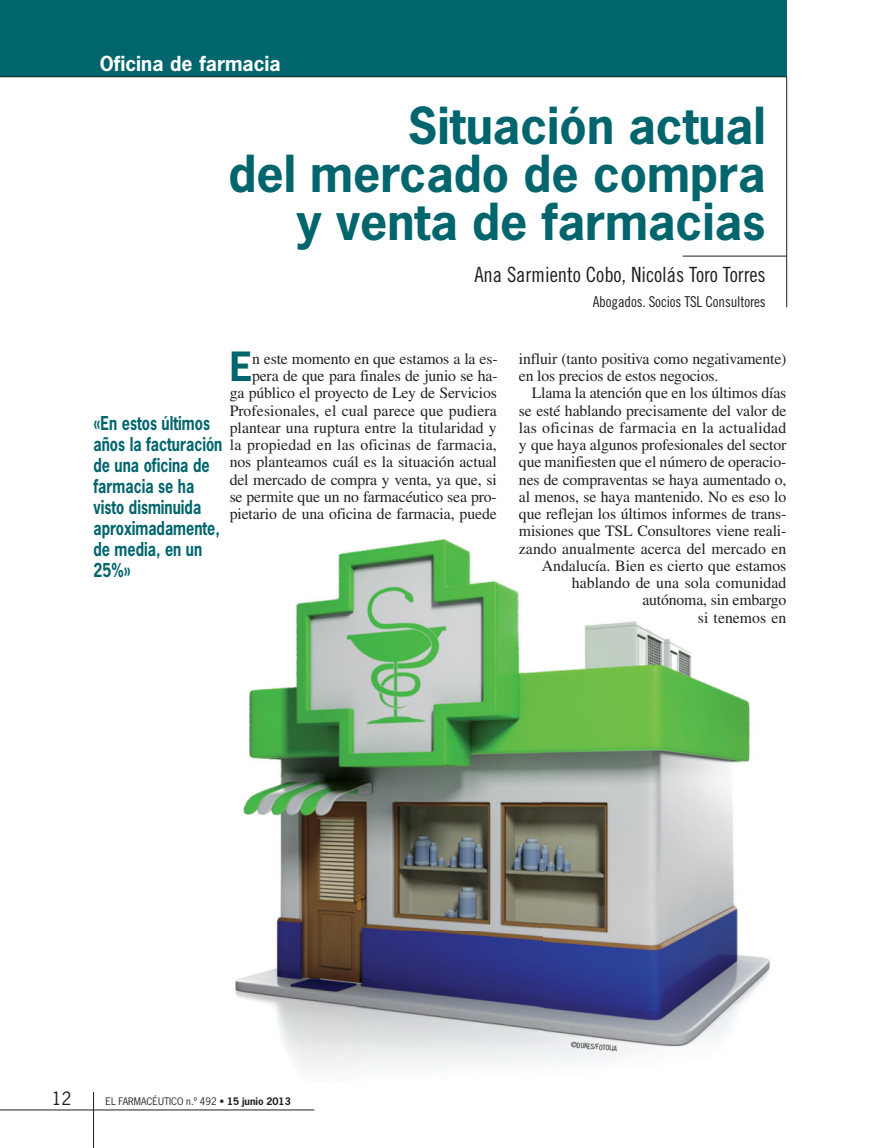
<style>
.page{position:relative;width:872px;height:1148px;background:#fff}
.page>*{position:absolute;margin:0;border:0;box-sizing:border-box;transform-origin:0 0}
.t1{font:700 48px/48px "News Gothic Std";color:#01656d;text-align:right}
.t2{font:700 37.95px "News Gothic Std";color:#01656d}
.t3{font:21px "Trade Gothic LT Std Cn 18";letter-spacing:-.005em;color:#231f20}
.t4{font:700 19.5px "News Gothic Std";color:#fff}
.t5{font:700 18px/21px "News Gothic Std";color:#01656d;scale:.8 1}
.t6{font:17.25px "News Gothic Std";color:#231f20}
.t7{font:15.75px/17.2px "Times LT Std";letter-spacing:-.01em;color:#231f20;text-align:right}
.t8{font:15px "Trade Gothic LT Std Cn 18";letter-spacing:-.01em;color:#231f20}
.t9{font:9.75px "News Gothic Std";color:#231f20}
.t10{font:7.5px "Trade Gothic LT Std Cn 18";color:#231f20}
.s1{font-weight:700}
</style>
<div class="page">
<div style="left:0;top:0;width:787px;height:77px;background:#01656d"></div>
<hr style="left:0;top:1110px;width:314px;height:1px;background:#231f20">
<hr style="left:93px;top:1092px;width:1px;height:56px;background:#231f20">
<hr style="left:0;top:77px;width:787px;height:1px;background:#231f20">
<hr style="left:786px;top:76px;width:1px;height:231px;background:#231f20">
<hr style="left:682px;top:256px;width:105px;height:1px;background:#231f20">
<img style="left:235px;top:538px;width:307px;height:533px">
<img style="left:542px;top:621px;width:228px;height:444px">
<p class="t4" style="left:100px;top:55px;width:182px">Oficina de farmacia</p>
<h1 class="t1" style="left:228px;top:105px;width:539px">Situación actual<br>del mercado de compra y venta de farmacias</h1>
<h3 class="t3" style="left:474px;top:267px;width:293px">Ana Sarmiento Cobo, Nicolás Toro Torres</h3>
<p class="t8" style="left:593px;top:296px;width:174px">Abogados. Socios TSL Consultores</p>
<p class="t5" style="left:94px;top:414px;width:163px">«En estos últimos años la facturación de una oficina de farmacia se ha visto disminuida aproximadamente, de media, en un<br>25%»</p>
<h2 class="t2" style="left:230px;top:350px;width:24px">E</h2>
<p class="t7" style="left:230px;top:352px;width:269px">n este momento en que estamos a la es&shy;pera de que para finales de junio se ha-<br>ga público el proyecto de Ley de Servicios Profesionales, el cual parece que pudiera plantear una ruptura entre la titularidad y la propiedad en las oficinas de farmacia, nos planteamos cuál es la situación actual del mercado de compra y venta, ya que, si se permite que un no farmacéutico sea pro&shy;pietario de una oficina de farmacia, puede</p>
<p class="t7" style="left:519px;top:352px;width:269px;text-align:left">influir (tanto positiva como negativamente) en los precios de estos negocios.</p>
<p class="t7" style="left:519px;top:386px;width:269px">Llama la atención que en los últimos días se esté hablando precisamente del valor de las oficinas de farmacia en la actualidad y que haya algunos profesionales del sector que manifiesten que el número de operacio&shy;nes de compraventas se haya aumentado o, al menos, se haya mantenido. No es eso lo que reflejan los últimos informes de trans&shy;misiones que TSL Consultores viene reali&shy;zando anualmente acerca del mercado en Andalucía. Bien es cierto que estamos hablando de una sola comunidad autónoma, sin embargo<br>si tenemos en</p>
<p class="t6" style="left:52px;top:1091px;width:21px">12</p>
<p class="t9" style="left:106px;top:1097px;width:187px">EL FARMACÉUTICO n.º 492 • <span class="s1">15 junio 2013</span></p>
<p class="t10" style="left:571px;top:1042px;width:48px;rotate:5deg">©DUKES/FOTOLIA</p>
</div>
